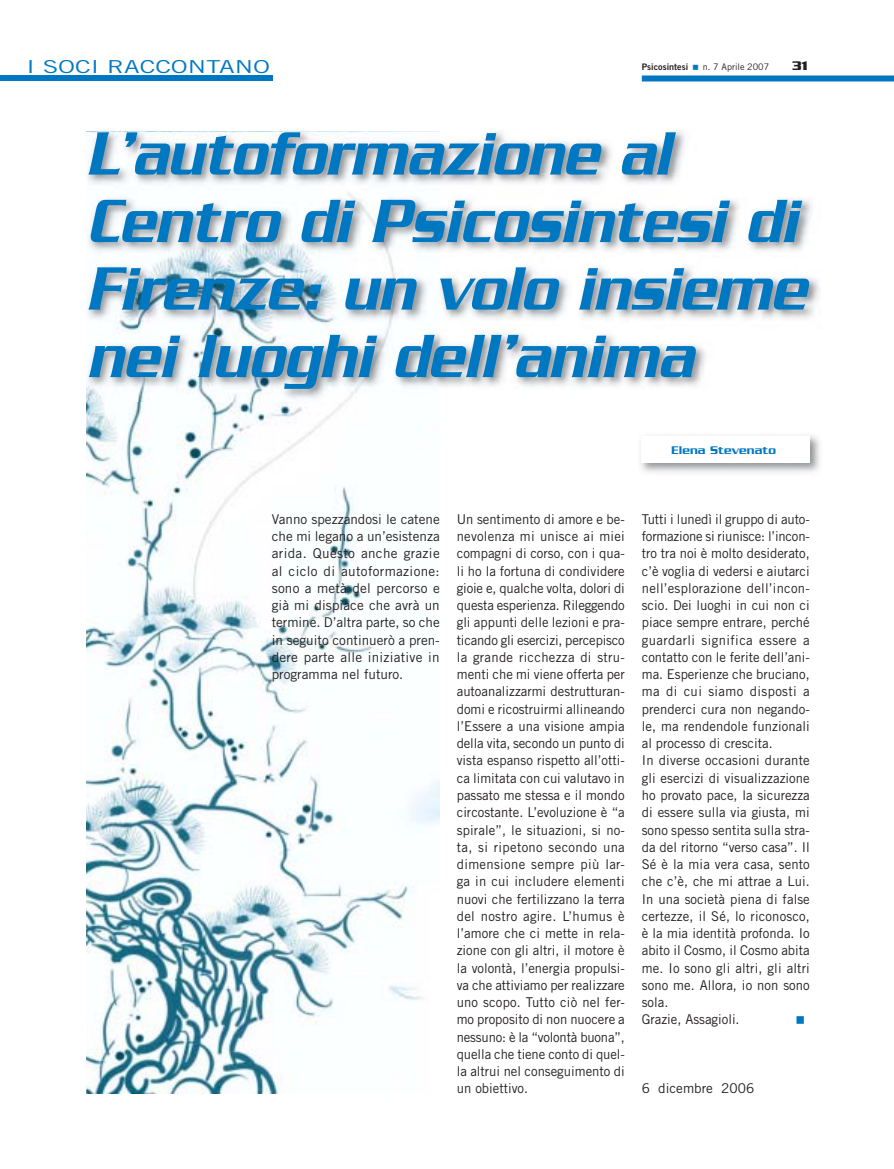
<style>
.page{position:relative;width:894px;height:1169px;background:#fff}
.page>*{position:absolute;margin:0;border:0;box-sizing:border-box;transform-origin:0 0}
.t1{font:italic 500 66px/67.5px "Serpentine";color:#0078c1;scale:.85 1}
.t2{font:17.85px "Trade Gothic";color:#0078c1;scale:1.43 1}
.t3{font:13.5px/17.2px "Trade Gothic";color:#231f20;text-align:justify}
.t4{font:700 13.5px "Serpentine";color:#231f20}
.t5{font:500 12px "Serpentine";letter-spacing:.01em;color:#0078c1}
.t6{font:9px "Trade Gothic";color:#231f20}
.t7{font:9px "Trade Gothic Bold Two";color:#231f20}
</style>
<div class="page">
<div style="left:642px;top:75px;width:252px;height:6px;background:#0078c1"></div>
<div style="left:0;top:75px;width:272px;height:6px;background:#0078c1"></div>
<img style="left:87px;top:175px;width:353px;height:918px">
<img style="left:86px;top:131px;width:599px;height:44px">
<img style="left:86px;top:174px;width:3px;height:228px">
<img style="left:401px;top:174px;width:419px;height:228px">
<img style="left:639px;top:435px;width:181px;height:38px">
<div style="left:642px;top:436px;width:168px;height:27px;background:#fff"></div>
<h2 class="t2" style="left:26px;top:60px;width:172px">I SOCI RACCONTANO</h2>
<p class="t7" style="left:642px;top:64px;width:48px">Psicosintesi</p>
<p class="t6" style="left:703px;top:64px;width:68px">n. 7 Aprile 2007</p>
<p class="t4" style="left:792px;top:62px;width:17px">31</p>
<h1 class="t1" style="left:87px;top:126px;width:847px">L’autoformazione al<br>Centro di Psicosintesi di<br>Firenze: un volo insieme nei luoghi dell’anima</h1>
<p class="t5" style="left:671px;top:447px;width:106px">Elena Stevenato</p>
<p class="t3" style="left:272px;top:512px;width:169px">Vanno spezzandosi le catene che mi legano a un’esistenza arida. Questo anche grazie al ciclo di autoformazione: sono a metà del percorso e già mi dispiace che avrà un termine. D’altra parte, so che in seguito continuerò a pren&shy;dere parte alle iniziative in programma nel futuro.</p>
<p class="t3" style="left:457px;top:512px;width:170px">Un sentimento di amore e be&shy;nevolenza mi unisce ai miei compagni di corso, con i qua&shy;li ho la fortuna di condividere gioie e, qualche volta, dolori di questa esperienza. Rileggendo gli appunti delle lezioni e pra&shy;ticando gli esercizi, percepisco la grande ricchezza di stru&shy;menti che mi viene offerta per autoanalizzarmi destrutturan&shy;domi e ricostruirmi allineando l’Essere a una visione ampia della vita, secondo un punto di vista espanso rispetto all’otti&shy;ca limitata con cui valutavo in passato me stessa e il mondo circostante. L’evoluzione è “a spirale”, le situazioni, si no&shy;ta, si ripetono secondo una dimensione sempre più lar&shy;ga in cui includere elementi nuovi che fertilizzano la terra del nostro agire. L’humus è l’amore che ci mette in rela&shy;zione con gli altri, il motore è la volontà, l’energia propulsi&shy;va che attiviamo per realizzare uno scopo. Tutto ciò nel fer&shy;mo proposito di non nuocere a nessuno: è la “volontà buona”, quella che tiene conto di quel&shy;la altrui nel conseguimento di un obiettivo.</p>
<p class="t3" style="left:642px;top:512px;width:169px;text-align:left">Tutti i lunedì il gruppo di auto&shy;formazione si riunisce: l’incon&shy;tro tra noi è molto desiderato, c’è voglia di vedersi e aiutarci nell’esplorazione dell’incon&shy;scio. Dei luoghi in cui non ci piace sempre entrare, perché guardarli significa essere a contatto con le ferite dell’ani&shy;ma. Esperienze che bruciano, ma di cui siamo disposti a prenderci cura non negando&shy;le, ma rendendole funzionali al processo di crescita.<br>In diverse occasioni durante gli esercizi di visualizzazione ho provato pace, la sicurezza di essere sulla via giusta, mi sono spesso sentita sulla stra&shy;da del ritorno “verso casa”. Il<br>Sé è la mia vera casa, sento che c’è, che mi attrae a Lui.<br>In una società piena di false certezze, il Sé, lo riconosco, è la mia identità profonda. Io abito il Cosmo, il Cosmo abita me. Io sono gli altri, gli altri sono me. Allora, io non sono sola.<br>Grazie, Assagioli.</p>
<p class="t3" style="left:642px;top:1081px;width:114px">6 dicembre 2006</p>
</div>
